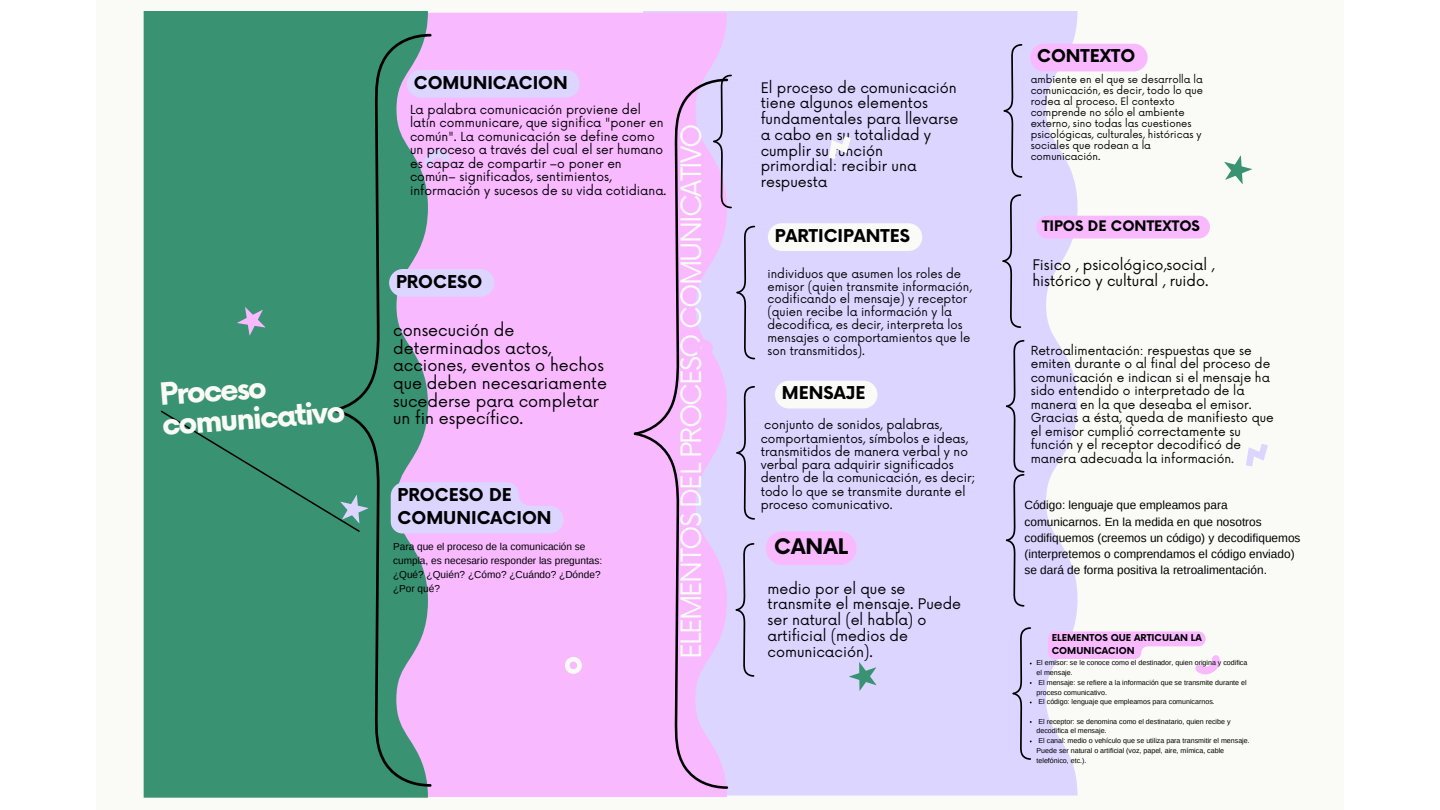
<style>
.page{position:relative;width:1440px;height:810px;background:#fff}
.page>*{position:absolute;margin:0;border:0;box-sizing:border-box;transform-origin:0 0}
.t1{font:700 29.9px/29.8px "Now";color:#fafaf6}
.t2{font:27.4px "Now";letter-spacing:-.065em;color:#fafaf6}
.t3{font:700 20.9px "Now";color:#000}
.t4{font:700 17.3px/23.6px "Now";color:#000}
.t5{font:15.9px/17.6px "Now";color:#000}
.t6{font:14.3px/15.8px "Now";color:#000}
.t7{font:700 14.2px "Now";color:#000}
.t8{font:12.2px/13.5px "Now";color:#000}
.t9{font:12px/13.3px "Now";color:#000}
.t10{font:11.8px/16.3px "Arimo";color:#000}
.t11{font:11.6px/12.8px "Now";color:#000}
.t12{font:10.1px/13.8px "Arimo";color:#000}
.t13{font:10px/11px "Now";color:#000}
.t14{font:700 9.3px/12.7px "Now";color:#000}
.t15{font:7.1px/9.7px "Arimo";color:#000}
</style>
<div class="page">
<div style="left:96px;top:0;width:1248px;height:810px;background:#fafaf6"></div>
<div style="left:643px;top:11px;width:435px;height:785px;background:#dcd5ff"></div>
<div style="left:428px;top:13px;width:299px;height:784px;background:#f9b9ff"></div>
<div style="left:144px;top:11px;width:284px;height:787px;background:#399272"></div>
<svg style="left:1002px;top:43px;width:21px;height:136px;background:#c8c1e8"></svg>
<svg style="left:1001px;top:193px;width:21px;height:136px;background:#c8c1e8"></svg>
<svg style="left:1224px;top:155px;width:28px;height:29px"></svg>
<svg style="left:1246px;top:444px;width:22px;height:22px"></svg>
<svg style="left:159px;top:32px;width:423px;height:756px;background:#84a1a9"></svg>
<div style="left:766px;top:531px;width:91px;height:34px;background:#f9b9ff;border-radius:17px"></div>
<svg style="left:768px;top:223px;width:154px;height:28px"></svg>
<div style="left:1030px;top:44px;width:118px;height:27px;background:#f9b9ff"></div>
<svg style="left:775px;top:381px;width:102px;height:27px"></svg>
<div style="left:1036px;top:216px;width:174px;height:22px;background:#f9b9ff"></div>
<svg style="left:849px;top:662px;width:28px;height:29px"></svg>
<svg style="left:829px;top:136px;width:22px;height:23px"></svg>
<svg style="left:632px;top:74px;width:124px;height:716px;background:#e6bcf6"></svg>
<svg style="left:1005px;top:339px;width:20px;height:268px;background:#c7c0e6"></svg>
<svg style="left:1048px;top:631px;width:172px;height:44px"></svg>
<svg style="left:1011px;top:626px;width:21px;height:135px;background:#c7c0e7"></svg>
<p class="t1" style="left:159px;top:381px;width:185px;rotate:-4deg">Proceso comunicativo</p>
<p class="t4" style="left:414px;top:72px;width:156px">COMUNICACION</p>
<p class="t8" style="left:410px;top:103px;width:258px">La palabra comunicación proviene del latín communicare, que significa "poner en común". La comunicación se define como un proceso a través del cual el ser humano es capaz de compartir –o poner en común– significados, sentimientos, información y sucesos de su vida cotidiana.</p>
<p class="t4" style="left:396px;top:271px;width:88px">PROCESO</p>
<p class="t5" style="left:393px;top:322px;width:215px">consecución de determinados actos, acciones, eventos o hechos que deben necesariamente sucederse para completar un fin específico.</p>
<p class="t4" style="left:398px;top:484px;width:156px">PROCESO DE<br>COMUNICACION</p>
<p class="t12" style="left:393px;top:540px;width:211px">Para que el proceso de la comunicación se cumpla, es necesario responder las preguntas: ¿Qué? ¿Quién? ¿Cómo? ¿Cuándo? ¿Dónde? ¿Por qué?</p>
<p class="t2" style="left:676px;top:659px;width:538px;rotate:-90deg">ELEMENTOS DEL PROCESO COMUNICATIVO</p>
<p class="t6" style="left:761px;top:80px;width:199px">El proceso de comunicación tiene algunos elementos fundamentales para llevarse a cabo en su totalidad y cumplir su función primordial: recibir una respuesta</p>
<p class="t4" style="left:775px;top:225px;width:137px">PARTICIPANTES</p>
<p class="t11" style="left:768px;top:268px;width:206px">individuos que asumen los roles de emisor (quien transmite información, codificando el mensaje) y receptor (quien recibe la información y la decodifica, es decir, interpreta los mensajes o comportamientos que le son transmitidos).</p>
<p class="t4" style="left:782px;top:382px;width:85px">MENSAJE</p>
<p class="t9" style="left:761px;top:419px;width:217px;text-indent:4px">conjunto de sonidos, palabras, comportamientos, símbolos e ideas, transmitidos de manera verbal y no verbal para adquirir significados dentro de la comunicación, es decir; todo lo que se transmite durante el proceso comunicativo.</p>
<p class="t3" style="left:774px;top:535px;width:75px">CANAL</p>
<p class="t6" style="left:768px;top:581px;width:195px">medio por el que se transmite el mensaje. Puede ser natural (el habla) o artificial (medios de comunicación).</p>
<p class="t4" style="left:1037px;top:45px;width:100px">CONTEXTO</p>
<p class="t13" style="left:1031px;top:74px;width:174px">ambiente en el que se desarrolla la comunicación, es decir, todo lo que rodea al proceso. El contexto comprende no sólo el ambiente externo, sino todas las cuestiones psicológicas, culturales, históricas y sociales que rodean a la comunicación.</p>
<p class="t7" style="left:1042px;top:218px;width:159px">TIPOS DE CONTEXTOS</p>
<p class="t6" style="left:1032px;top:257px;width:184px">Fisico , psicológico,social , histórico y cultural , ruido.</p>
<p class="t8" style="left:1031px;top:344px;width:245px">Retroalimentación: respuestas que se emiten durante o al final del proceso de comunicación e indican si el mensaje ha sido entendido o interpretado de la manera en la que deseaba el emisor.<br>Gracias a ésta, queda de manifiesto que el emisor cumplió correctamente su función y el receptor decodificó de manera adecuada la información.</p>
<p class="t10" style="left:1025px;top:497px;width:277px">Código: lenguaje que empleamos para comunicarnos. En la medida en que nosotros codifiquemos (creemos un código) y decodifiquemos (interpretemos o comprendamos el código enviado) se dará de forma positiva la retroalimentación.</p>
<p class="t14" style="left:1052px;top:632px;width:152px">ELEMENTOS QUE ARTICULAN LA<br>COMUNICACION</p>
<p class="t15" style="left:1037px;top:658px;width:212px">El emisor: se le conoce como el destinador, quien origina y codifica el mensaje.</p>
<p class="t15" style="left:1037px;top:677px;width:212px">El mensaje: se refiere a la información que se transmite durante el proceso comunicativo.</p>
<p class="t15" style="left:1039px;top:697px;width:178px">El código: lenguaje que empleamos para comunicarnos.</p>
<p class="t15" style="left:1037px;top:716px;width:195px">El receptor: se denomina como el destinatario, quien recibe y decodifica el mensaje.</p>
<p class="t15" style="left:1037px;top:736px;width:215px">El canal: medio o vehículo que se utiliza para transmitir el mensaje.<br>Puede ser natural o artificial (voz, papel, aire, mímica, cable telefónico, etc.).</p>
</div>
